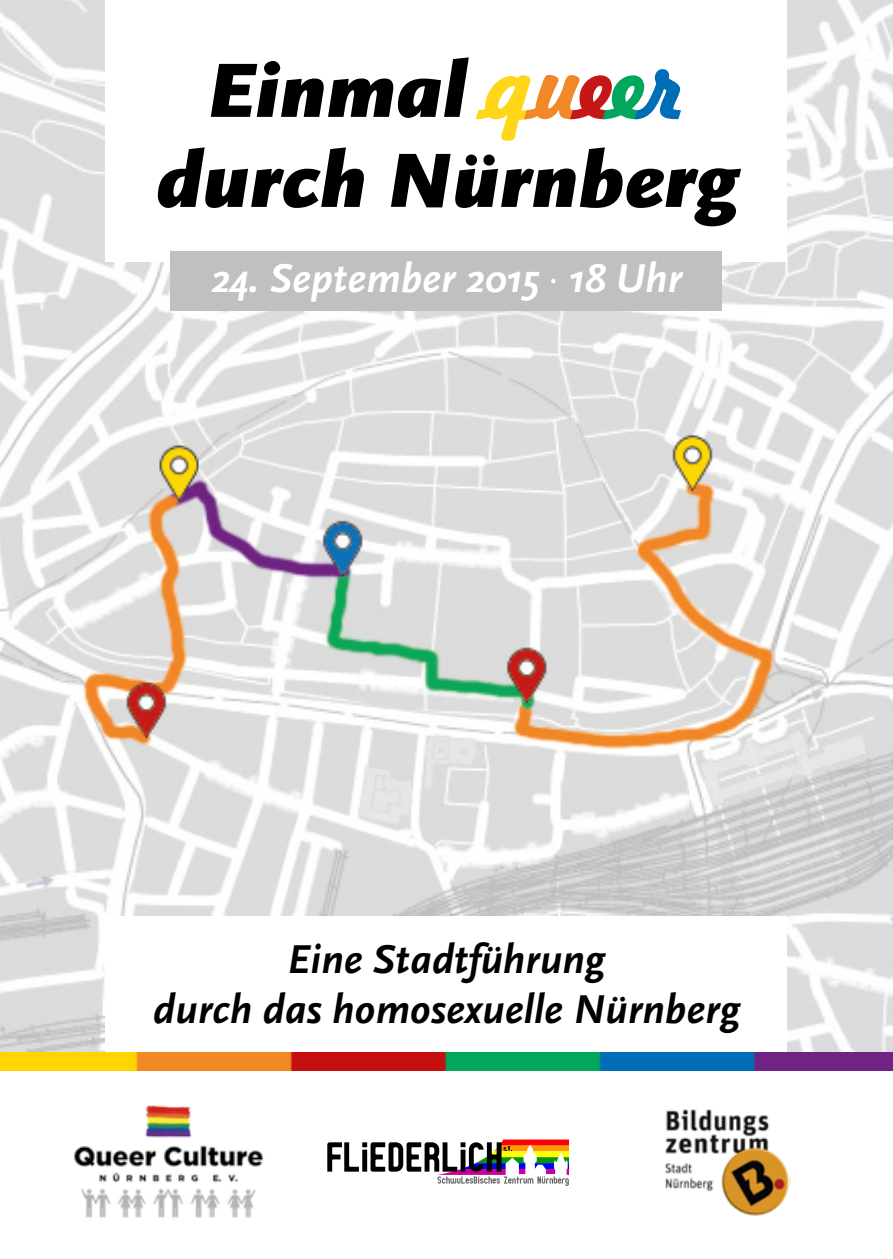
<style>
.page{position:relative;width:893px;height:1259px;background:#fff}
.page>*{position:absolute;margin:0;border:0;box-sizing:border-box;transform-origin:0 0}
.t1{font:italic 900 80.4px/90px "Scala Sans";color:#000;text-align:center}
.t2{font:italic 700 42px/50.4px "Scala Sans";color:#000;text-align:center}
.t3{font:italic 700 42px "Scala Sans";color:#fff}
.s1{font-family:"Freehand 521 BT Regular C";font-weight:400;font-style:normal;font-size:87px;color:#ffd618}
.s2{font-family:"Freehand 521 BT Regular C";font-weight:400;font-style:normal;font-size:87px;color:#f18829}
.s3{font-family:"Freehand 521 BT Regular C";font-weight:400;font-style:normal;font-size:87px;color:#c51718}
.s4{font-family:"Freehand 521 BT Regular C";font-weight:400;font-style:normal;font-size:87px;color:#00a75d}
.s5{font-family:"Freehand 521 BT Regular C";font-weight:400;font-style:normal;font-size:87px;color:#006eb7}
</style>
<div class="page">
<img style="left:0;top:0;width:893px;height:1052px">
<div style="left:106px;top:916px;width:681px;height:136px;background:#fff"></div>
<img style="left:0;top:1052px;width:893px;height:19px">
<img style="left:74px;top:1105px;width:190px;height:113px">
<img style="left:664px;top:1109px;width:127px;height:107px">
<div style="left:106px;top:0;width:681px;height:261px;background:#fff"></div>
<svg style="left:475px;top:69px;width:206px;height:72px"></svg>
<div style="left:171px;top:251px;width:551px;height:59px;background:#c1c0c0"></div>
<svg style="left:327px;top:1139px;width:242px;height:47px"></svg>
<h1 class="t1" style="left:156px;top:49px;width:583px">Einmal <span class="s1">q</span><span class="s2">u</span><span class="s3">e</span><span class="s4">e</span><span class="s5">r </span>durch Nürnberg</h1>
<p class="t3" style="left:211px;top:255px;width:472px">24. September 2015 18 Uhr</p>
<p class="t2" style="left:153px;top:935px;width:589px">Eine Stadtführung<br>durch das homosexuelle Nürnberg</p>
</div>
